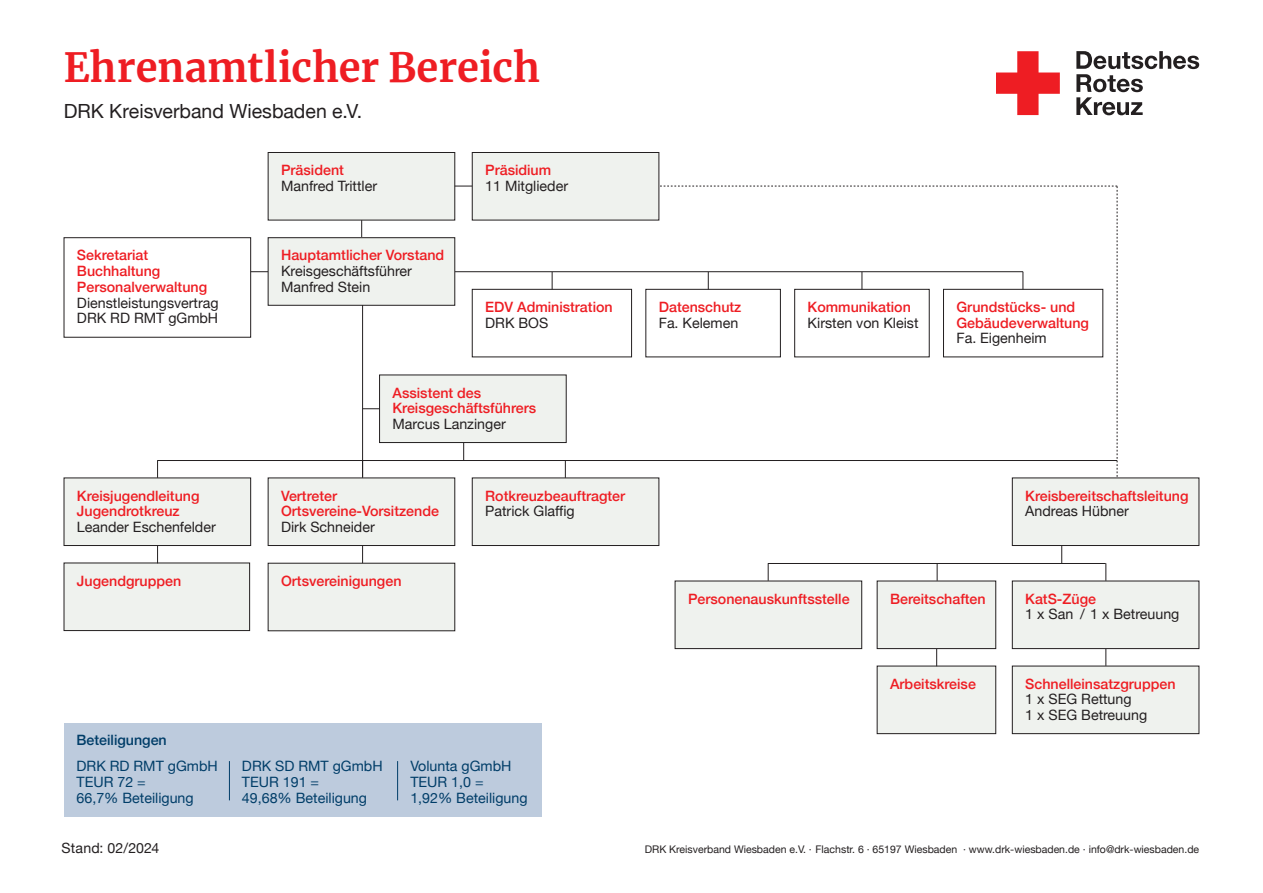
<style>
.page{position:relative;width:1263px;height:893px;background:#fff}
.page>*{position:absolute;margin:0;border:0;box-sizing:border-box;transform-origin:0 0}
.t1{font:700 39.75px "Merriweather";color:#ee1d23}
.t2{font:19.5px "Helvetica Neue";color:#231f20}
.t3{font:500 14.25px/15.8px "Helvetica Neue";color:#ee1d23}
.t4{font:14.25px/15.8px "Helvetica Neue";color:#231f20}
.t5{font:14.25px/15.8px "Helvetica Neue";color:#003d68}
.t6{font:500 14.25px "Helvetica Neue";color:#003d68}
.t7{font:14.1px "Helvetica Neue";letter-spacing:.01em;color:#231f20}
.t8{font:10.5px "Helvetica Neue";color:#231f20}
</style>
<div class="page">
<svg style="left:996px;top:51px;width:64px;height:64px"></svg>
<svg style="left:1076px;top:51px;width:123px;height:64px"></svg>
<div style="left:64px;top:478px;width:187px;height:67px;background:#eff2ee"></div>
<div style="left:64px;top:478px;width:187px;height:68px;border:1px solid #231f20"></div>
<div style="left:675px;top:581px;width:187px;height:68px;background:#eff2ee"></div>
<div style="left:675px;top:581px;width:187px;height:68px;border:1px solid #231f20"></div>
<div style="left:64px;top:563px;width:186px;height:68px;background:#eff2ee"></div>
<div style="left:64px;top:563px;width:186px;height:68px;border:1px solid #231f20"></div>
<div style="left:877px;top:666px;width:119px;height:68px;background:#eff2ee"></div>
<div style="left:877px;top:666px;width:119px;height:68px;border:1px solid #231f20"></div>
<div style="left:268px;top:563px;width:187px;height:68px;background:#eff2ee"></div>
<div style="left:1012px;top:666px;width:187px;height:68px;background:#eff2ee"></div>
<div style="left:1012px;top:666px;width:187px;height:68px;border:1px solid #231f20"></div>
<hr style="left:768px;top:563px;width:338px;height:1px;background:#231f20">
<svg style="left:768px;top:564px;width:1px;height:17px"></svg>
<svg style="left:937px;top:564px;width:1px;height:17px"></svg>
<svg style="left:936px;top:649px;width:1px;height:17px"></svg>
<svg style="left:1105px;top:563px;width:1px;height:18px"></svg>
<svg style="left:1105px;top:649px;width:1px;height:17px"></svg>
<svg style="left:1061px;top:546px;width:1px;height:17px"></svg>
<div style="left:268px;top:478px;width:187px;height:67px;background:#eff2ee"></div>
<div style="left:268px;top:478px;width:187px;height:68px;border:1px solid #231f20"></div>
<div style="left:877px;top:581px;width:119px;height:68px;background:#eff2ee"></div>
<div style="left:877px;top:581px;width:119px;height:68px;border:1px solid #231f20"></div>
<div style="left:472px;top:478px;width:187px;height:67px;background:#eff2ee"></div>
<div style="left:472px;top:478px;width:187px;height:68px;border:1px solid #231f20"></div>
<div style="left:1012px;top:581px;width:187px;height:68px;background:#eff2ee"></div>
<div style="left:1012px;top:581px;width:187px;height:68px;border:1px solid #231f20"></div>
<div style="left:1012px;top:478px;width:187px;height:67px;background:#eff2ee"></div>
<div style="left:1012px;top:478px;width:187px;height:68px;border:1px solid #231f20"></div>
<div style="left:268px;top:152px;width:187px;height:68px;background:#eff2ee"></div>
<div style="left:268px;top:152px;width:187px;height:68px;border:1px solid #231f20"></div>
<div style="left:380px;top:375px;width:186px;height:68px;background:#eff2ee"></div>
<div style="left:379px;top:375px;width:187px;height:68px;border:1px solid #231f20"></div>
<div style="left:472px;top:152px;width:187px;height:68px;background:#eff2ee"></div>
<div style="left:472px;top:152px;width:187px;height:68px;border:1px solid #231f20"></div>
<div style="left:472px;top:289px;width:160px;height:68px;border:1px solid #231f20"></div>
<div style="left:64px;top:237px;width:187px;height:100px;border:1px solid #231f20"></div>
<hr style="left:455px;top:271px;width:568px;height:1px;background:#231f20">
<hr style="left:157px;top:460px;width:960px;height:1px;background:#231f20">
<svg style="left:361px;top:220px;width:1px;height:17px"></svg>
<svg style="left:455px;top:186px;width:17px;height:1px"></svg>
<svg style="left:363px;top:408px;width:16px;height:1px"></svg>
<svg style="left:251px;top:271px;width:17px;height:1px"></svg>
<hr style="left:362px;top:305px;width:1px;height:172px;background:#231f20">
<svg style="left:552px;top:272px;width:1px;height:17px"></svg>
<svg style="left:463px;top:443px;width:1px;height:17px"></svg>
<svg style="left:565px;top:461px;width:1px;height:17px"></svg>
<svg style="left:362px;top:546px;width:1px;height:17px"></svg>
<svg style="left:157px;top:460px;width:1px;height:18px"></svg>
<svg style="left:157px;top:546px;width:1px;height:17px"></svg>
<svg style="left:660px;top:186px;width:458px;height:291px"></svg>
<div style="left:268px;top:238px;width:187px;height:67px;background:#eff2ee"></div>
<div style="left:268px;top:237px;width:187px;height:68px;border:1px solid #231f20"></div>
<div style="left:64px;top:723px;width:478px;height:67px;background:#bdcbdd"></div>
<div style="left:64px;top:749px;width:172px;height:68px;background:#bdcbdd"></div>
<div style="left:229px;top:749px;width:172px;height:68px;background:#bdcbdd"></div>
<div style="left:398px;top:749px;width:144px;height:68px;background:#bdcbdd"></div>
<hr style="left:397px;top:761px;width:1px;height:39px;background:#003d68">
<hr style="left:229px;top:761px;width:1px;height:39px;background:#003d68">
<h1 class="t1" style="left:64px;top:40px;width:478px">Ehrenamtlicher Bereich</h1>
<h2 class="t2" style="left:64px;top:97px;width:300px">DRK Kreisverband Wiesbaden e.V.</h2>
<p class="t3" style="left:281px;top:161px;width:64px">Präsident</p>
<p class="t4" style="left:281px;top:179px;width:98px">Manfred Trittler</p>
<p class="t3" style="left:485px;top:161px;width:67px">Präsidium</p>
<p class="t4" style="left:485px;top:179px;width:84px">11 Mitglieder</p>
<p class="t3" style="left:77px;top:246px;width:132px">Sekretariat<br>Buchhaltung<br>Personalverwaltung</p>
<p class="t4" style="left:77px;top:295px;width:143px">Dienstleistungsvertrag<br>DRK RD RMT gGmbH</p>
<p class="t3" style="left:956px;top:298px;width:134px">Grundstücks- und<br>Gebäudeverwaltung</p>
<p class="t4" style="left:956px;top:331px;width:92px">Fa. Eigenheim</p>
<p class="t3" style="left:281px;top:246px;width:165px">Hauptamtlicher Vorstand</p>
<p class="t4" style="left:281px;top:264px;width:132px">Kreisgeschäftsführer<br>Manfred Stein</p>
<p class="t3" style="left:485px;top:298px;width:129px">EDV Administration</p>
<p class="t4" style="left:485px;top:316px;width:65px">DRK BOS</p>
<p class="t3" style="left:659px;top:298px;width:84px">Datenschutz</p>
<p class="t4" style="left:659px;top:316px;width:81px">Fa. Kelemen</p>
<p class="t3" style="left:808px;top:298px;width:105px">Kommunikation</p>
<p class="t4" style="left:808px;top:316px;width:112px">Kirsten von Kleist</p>
<p class="t3" style="left:77px;top:486px;width:124px">Kreisjugendleitung<br>Jugendrotkreuz</p>
<p class="t4" style="left:77px;top:520px;width:140px">Leander Eschenfelder</p>
<p class="t3" style="left:77px;top:571px;width:106px">Jugendgruppen</p>
<p class="t3" style="left:392px;top:383px;width:145px">Assistent des<br>Kreisgeschäftsführers</p>
<p class="t4" style="left:392px;top:417px;width:115px">Marcus Lanzinger</p>
<p class="t3" style="left:281px;top:486px;width:159px">Vertreter<br>Ortsvereine-Vorsitzende</p>
<p class="t4" style="left:281px;top:520px;width:95px">Dirk Schneider</p>
<p class="t3" style="left:281px;top:572px;width:122px">Ortsvereinigungen</p>
<p class="t3" style="left:485px;top:486px;width:141px">Rotkreuzbeauftragter</p>
<p class="t4" style="left:485px;top:504px;width:91px">Patrick Glaffig</p>
<p class="t3" style="left:688px;top:589px;width:163px">Personenauskunftsstelle</p>
<p class="t3" style="left:890px;top:589px;width:97px">Bereitschaften</p>
<p class="t3" style="left:890px;top:675px;width:87px">Arbeitskreise</p>
<p class="t3" style="left:1025px;top:486px;width:165px">Kreisbereitschaftsleitung</p>
<p class="t4" style="left:1025px;top:504px;width:105px">Andreas Hübner</p>
<p class="t3" style="left:1025px;top:589px;width:72px">KatS-Züge</p>
<p class="t4" style="left:1025px;top:607px;width:156px">1 x San / 1 x Betreuung</p>
<p class="t3" style="left:1025px;top:675px;width:152px">Schnelleinsatzgruppen</p>
<p class="t4" style="left:1025px;top:692px;width:123px">1 x SEG Rettung<br>1 x SEG Betreuung</p>
<p class="t6" style="left:77px;top:729px;width:92px">Beteiligungen</p>
<p class="t5" style="left:77px;top:759px;width:143px">DRK RD RMT gGmbH<br>TEUR 72 =<br>66,7% Beteiligung</p>
<p class="t5" style="left:242px;top:759px;width:142px">DRK SD RMT gGmbH<br>TEUR 191 =<br>49,68% Beteiligung</p>
<p class="t5" style="left:410px;top:759px;width:119px">Volunta gGmbH<br>TEUR 1,0 =<br>1,92% Beteiligung</p>
<p class="t7" style="left:62px;top:838px;width:99px">Stand: 02/2024</p>
<p class="t8" style="left:645px;top:842px;width:556px">DRK Kreisverband Wiesbaden e.V. · Flachstr. 6 · 65197 Wiesbaden · www.drk-wiesbaden.de · info@drk-wiesbaden.de</p>
</div>
